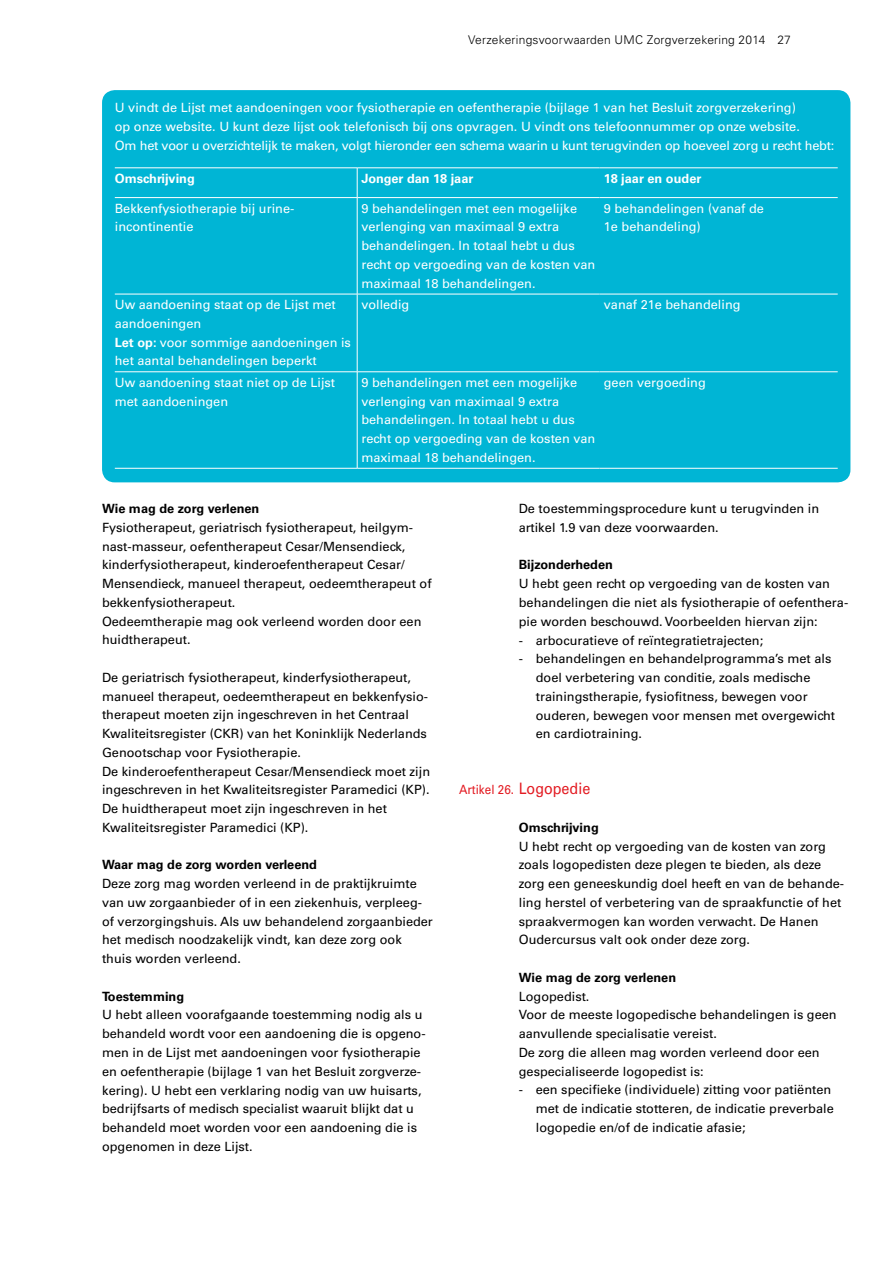
<style>
.page{position:relative;width:893px;height:1263px;background:#fff}
.page>*{position:absolute;margin:0;border:0;box-sizing:border-box;transform-origin:0 0}
.t1{font:12.75px/18.8px "Univers";color:#000}
.t2{font:12.75px/18.8px "Univers";color:#fff}
.t3{font:700 12.75px "Univers";color:#000}
.t4{font:700 12.75px "Univers";color:#fff}
.t5{font:12.75px "Univers";color:#e31b22;scale:.91 1}
.t6{font:300 12px "Univers";letter-spacing:.02em;color:#000}
.s1{font-weight:700}
.s2{font-size:15.75px}
</style>
<div class="page">
<div style="left:102px;top:90px;width:748px;height:392px;background:#00b5d5;border-radius:13px"></div>
<svg style="left:357px;top:169px;width:1px;height:28px"></svg>
<hr style="left:115px;top:197px;width:242px;height:1px;background:#fff">
<hr style="left:357px;top:197px;width:243px;height:1px;background:#fff">
<hr style="left:357px;top:198px;width:1px;height:96px;background:#fff">
<hr style="left:600px;top:197px;width:238px;height:1px;background:#fff">
<hr style="left:115px;top:294px;width:242px;height:1px;background:#fff">
<hr style="left:357px;top:294px;width:243px;height:1px;background:#fff">
<hr style="left:357px;top:294px;width:1px;height:78px;background:#fff">
<hr style="left:600px;top:294px;width:238px;height:1px;background:#fff">
<hr style="left:115px;top:371px;width:242px;height:1px;background:#fff">
<hr style="left:357px;top:371px;width:243px;height:1px;background:#fff">
<hr style="left:357px;top:372px;width:1px;height:96px;background:#fff">
<hr style="left:600px;top:371px;width:238px;height:1px;background:#fff">
<hr style="left:115px;top:468px;width:242px;height:1px;background:#fff">
<hr style="left:357px;top:468px;width:243px;height:1px;background:#fff">
<hr style="left:600px;top:468px;width:238px;height:1px;background:#fff">
<hr style="left:115px;top:168px;width:242px;height:1px;background:#fff">
<hr style="left:357px;top:168px;width:243px;height:1px;background:#fff">
<hr style="left:600px;top:168px;width:238px;height:1px;background:#fff">
<p class="t6" style="left:468px;top:33px;width:324px">Verzekeringsvoorwaarden UMC Zorgverzekering 2014 27</p>
<p class="t2" style="left:115px;top:99px;width:721px">U vindt de Lijst met aandoeningen voor fysiotherapie en oefentherapie (bijlage 1 van het Besluit zorgverzekering)<br>op onze website. U kunt deze lijst ook telefonisch bij ons opvragen. U vindt ons telefoonnummer op onze website.<br>Om het voor u overzichtelijk te maken, volgt hieronder een schema waarin u kunt terugvinden op hoeveel zorg u recht hebt:</p>
<p class="t4" style="left:115px;top:171px;width:81px">Omschrijving</p>
<p class="t4" style="left:361px;top:171px;width:113px">Jonger dan 18 jaar</p>
<p class="t4" style="left:604px;top:171px;width:99px">18 jaar en ouder</p>
<p class="t2" style="left:115px;top:199px;width:181px">Bekkenfysiotherapie bij urine&shy;incontinentie</p>
<p class="t2" style="left:361px;top:199px;width:235px">9 behandelingen met een mogelijke verlenging van maximaal 9 extra behandelingen. In totaal hebt u dus recht op vergoeding van de kosten van maximaal 18 behandelingen.</p>
<p class="t2" style="left:604px;top:199px;width:162px">9 behandelingen (vanaf de<br>1e behandeling)</p>
<p class="t2" style="left:115px;top:295px;width:238px">Uw aandoening staat op de Lijst met aandoeningen<br><span class="s1">Let op:</span> voor sommige aandoeningen is het aantal behandelingen beperkt</p>
<p class="t2" style="left:361px;top:295px;width:49px">volledig</p>
<p class="t2" style="left:604px;top:295px;width:138px">vanaf 21e behandeling</p>
<p class="t2" style="left:115px;top:373px;width:222px">Uw aandoening staat niet op de Lijst met aandoeningen</p>
<p class="t2" style="left:361px;top:373px;width:235px">9 behandelingen met een mogelijke verlenging van maximaal 9 extra behandelingen. In totaal hebt u dus recht op vergoeding van de kosten van maximaal 18 behandelingen.</p>
<p class="t2" style="left:604px;top:373px;width:104px">geen vergoeding</p>
<p class="t3" style="left:102px;top:501px;width:159px">Wie mag de zorg verlenen</p>
<p class="t1" style="left:102px;top:518px;width:331px">Fysiotherapeut, geriatrisch fysiotherapeut, heilgym&shy;nast-masseur, oefentherapeut Cesar/Mensendieck, kinderfysiotherapeut, kinderoefentherapeut Cesar/ Mensendieck, manueel therapeut, oedeemtherapeut of bekkenfysiotherapeut.<br>Oedeemtherapie mag ook verleend worden door een huidtherapeut.</p>
<p class="t1" style="left:102px;top:668px;width:330px">De geriatrisch fysiotherapeut, kinderfysiotherapeut, manueel therapeut, oedeemtherapeut en bekkenfysio&shy;therapeut moeten zijn ingeschreven in het Centraal Kwaliteitsregister (CKR) van het Koninklijk Nederlands Genootschap voor Fysiotherapie.<br>De kinderoefentherapeut Cesar/Mensendieck moet zijn ingeschreven in het Kwaliteitsregister Paramedici (KP).<br>De huidtherapeut moet zijn ingeschreven in het Kwaliteitsregister Paramedici (KP).</p>
<p class="t3" style="left:102px;top:857px;width:216px">Waar mag de zorg worden verleend</p>
<p class="t1" style="left:102px;top:874px;width:332px">Deze zorg mag worden verleend in de praktijkruimte van uw zorgaanbieder of in een ziekenhuis, verpleeg&shy;of verzorgingshuis. Als uw behandelend zorgaanbieder het medisch noodzakelijk vindt, kan deze zorg ook thuis worden verleend.</p>
<p class="t3" style="left:102px;top:989px;width:84px">Toestemming</p>
<p class="t1" style="left:102px;top:1006px;width:325px">U hebt alleen voorafgaande toestemming nodig als u behandeld wordt voor een aandoening die is opgeno&shy;men in de Lijst met aandoeningen voor fysiotherapie en oefentherapie (bijlage 1 van het Besluit zorgverze&shy;kering). U hebt een verklaring nodig van uw huisarts, bedrijfsarts of medisch specialist waaruit blijkt dat u behandeld moet worden voor een aandoening die is opgenomen in deze Lijst.</p>
<p class="t1" style="left:519px;top:499px;width:302px">De toestemmingsprocedure kunt u terugvinden in artikel 1.9 van deze voorwaarden.</p>
<p class="t3" style="left:519px;top:557px;width:96px">Bijzonderheden</p>
<p class="t1" style="left:519px;top:574px;width:331px">U hebt geen recht op vergoeding van de kosten van behandelingen die niet als fysiotherapie of oefenthera&shy;pie worden beschouwd. Voorbeelden hiervan zijn:</p>
<p class="t1" style="left:519px;top:631px;width:246px">- arbocuratieve of reïntegratietrajecten;</p>
<p class="t1" style="left:536px;top:649px;width:301px;text-indent:-17px">- behandelingen en behandelprogramma’s met als doel verbetering van conditie, zoals medische trainingstherapie, fysiofitness, bewegen voor ouderen, bewegen voor mensen met overgewicht en cardiotraining.</p>
<p class="t5" style="left:459px;top:782px;width:146px">Artikel 26. <span class="s2">Logopedie</span></p>
<p class="t3" style="left:519px;top:820px;width:81px">Omschrijving</p>
<p class="t1" style="left:519px;top:837px;width:327px">U hebt recht op vergoeding van de kosten van zorg zoals logopedisten deze plegen te bieden, als deze zorg een geneeskundig doel heeft en van de behande&shy;ling herstel of verbetering van de spraakfunctie of het spraakvermogen kan worden verwacht. De Hanen Oudercursus valt ook onder deze zorg.</p>
<p class="t3" style="left:519px;top:970px;width:159px">Wie mag de zorg verlenen</p>
<p class="t1" style="left:519px;top:987px;width:319px">Logopedist.<br>Voor de meeste logopedische behandelingen is geen aanvullende specialisatie vereist.<br>De zorg die alleen mag worden verleend door een gespecialiseerde logopedist is:</p>
<p class="t1" style="left:536px;top:1081px;width:299px;text-indent:-17px">- een specifieke (individuele) zitting voor patiënten met de indicatie stotteren, de indicatie preverbale logopedie en/of de indicatie afasie;</p>
</div>
